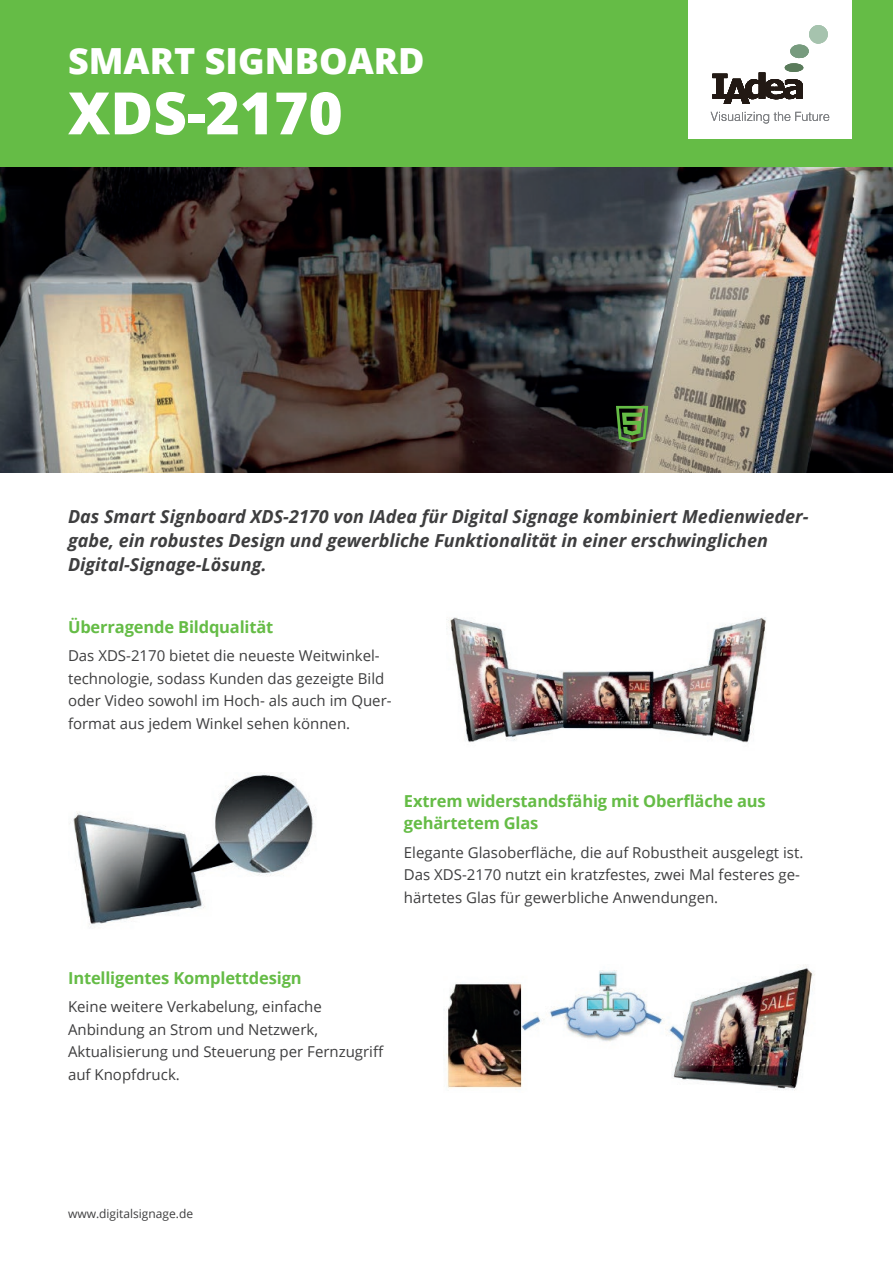
<style>
.page{position:relative;width:893px;height:1263px;background:#fff}
.page>*{position:absolute;margin:0;border:0;box-sizing:border-box;transform-origin:0 0}
.t1{font:800 58.5px "Open Sans";color:#fff}
.t2{font:800 36px "Open Sans";color:#fff}
.t3{font:italic 700 18px/24px "Open Sans";color:#3e3e3f}
.t4{font:700 16.5px/22.5px "Open Sans";letter-spacing:-.01em;color:#65bc46}
.t5{font:15px/22.5px "Open Sans";color:#3e3e3f}
.t6{font:12px "Open Sans";color:#3e3e3f}
</style>
<div class="page">
<img style="left:0;top:167px;width:893px;height:305px">
<div style="left:0;top:0;width:893px;height:167px;background:#65bc46"></div>
<div style="left:688px;top:0;width:164px;height:139px;background:#fff"></div>
<svg style="left:712px;top:25px;width:116px;height:79px"></svg>
<svg style="left:711px;top:112px;width:118px;height:11px"></svg>
<svg style="left:616px;top:406px;width:32px;height:36px"></svg>
<img style="left:446px;top:617px;width:320px;height:126px">
<img style="left:70px;top:773px;width:245px;height:152px">
<img style="left:446px;top:964px;width:369px;height:127px">
<h2 class="t2" style="left:68px;top:34px;width:358px">SMART SIGNBOARD</h2>
<h1 class="t1" style="left:68px;top:69px;width:276px">XDS-2170</h1>
<p class="t3" style="left:68px;top:504px;width:742px">Das Smart Signboard XDS-2170 von IAdea für Digital Signage kombiniert Medienwieder&shy;gabe, ein robustes Design und gewerbliche Funktionalität in einer erschwinglichen<br>Digital-Signage-Lösung.</p>
<p class="t4" style="left:68px;top:615px;width:207px">Überragende Bildqualität</p>
<p class="t5" style="left:68px;top:644px;width:325px">Das XDS-2170 bietet die neueste Weitwinkel&shy;technologie, sodass Kunden das gezeigte Bild oder Video sowohl im Hoch- als auch im Quer&shy;format aus jedem Winkel sehen können.</p>
<p class="t4" style="left:404px;top:789px;width:363px">Extrem widerstandsfähig mit Oberfläche aus gehärtetem Glas</p>
<p class="t5" style="left:404px;top:841px;width:401px">Elegante Glasoberfläche, die auf Robustheit ausgelegt ist.<br>Das XDS-2170 nutzt ein kratzfestes, zwei Mal festeres ge&shy;härtetes Glas für gewerbliche Anwendungen.</p>
<p class="t4" style="left:68px;top:966px;width:235px">Intelligentes Komplettdesign</p>
<p class="t5" style="left:68px;top:995px;width:317px">Keine weitere Verkabelung, einfache Anbindung an Strom und Netzwerk, Aktualisierung und Steuerung per Fernzugriff auf Knopfdruck.</p>
<p class="t6" style="left:68px;top:1205px;width:127px">www.digitalsignage.de</p>
</div>
